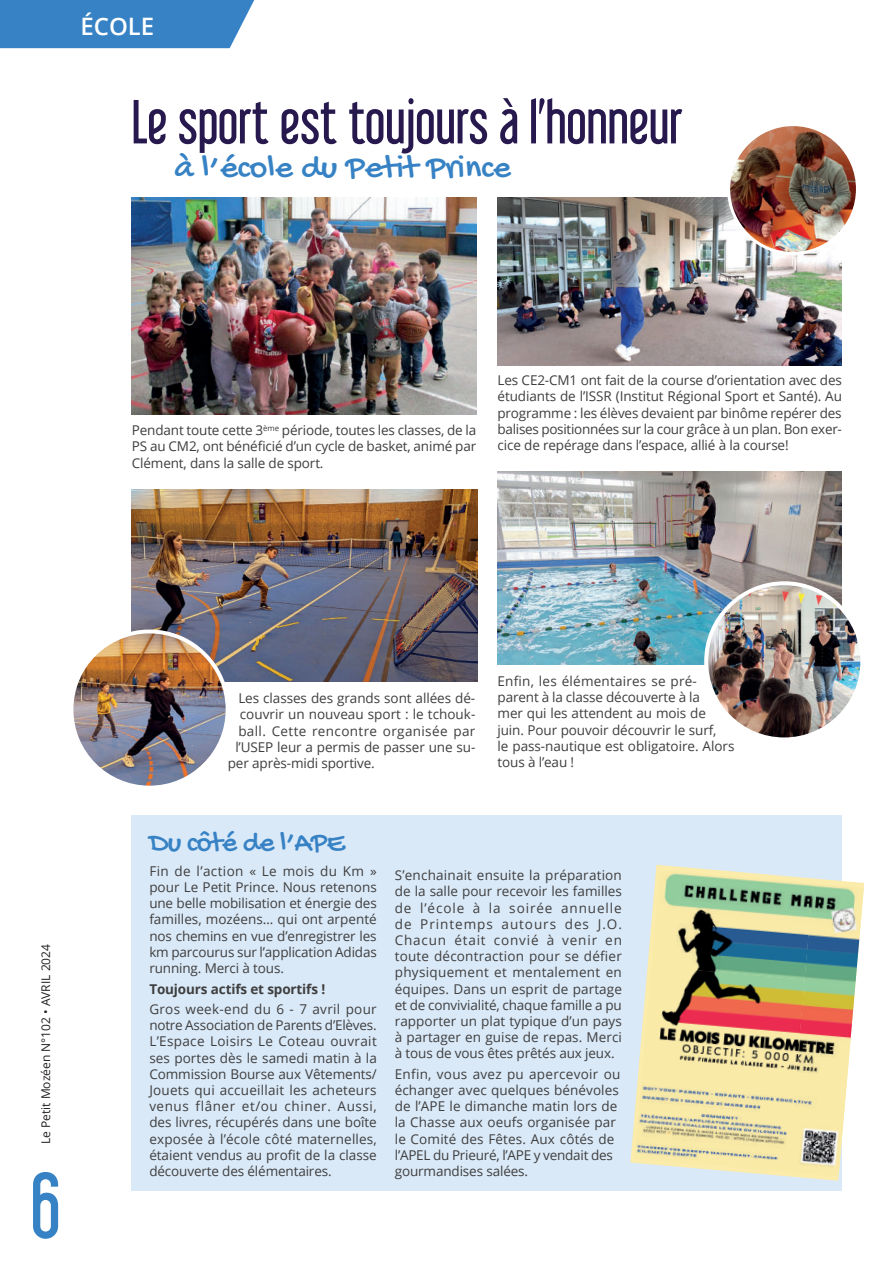
<style>
.page{position:relative;width:893px;height:1263px;background:#fff}
.page>*{position:absolute;margin:0;border:0;box-sizing:border-box;transform-origin:0 0}
.t1{font:82.5px "Libel Suit";color:#3782c4}
.t2{font:55.5px "Libel Suit";color:#27184e}
.t3{font:34.5px "Gochi Hand";color:#3782c4}
.t4{font:30px "Gochi Hand";letter-spacing:-.02em;color:#3782c4}
.t5{font:600 24px "Open Sans";color:#fff}
.t6{font:13.5px/16.2px "Open Sans";letter-spacing:-.005em;color:#3e3e3f;text-align:justify}
.t7{font:13.5px "Open Sans";letter-spacing:.025em;color:#3e3e3f}
.t8{font:700 13.5px "Open Sans";letter-spacing:-.01em;color:#3e3e3f}
.t9{font:12px "Open Sans";color:#231f20}
</style>
<div class="page">
<div style="left:132px;top:815px;width:710px;height:376px;background:#dae9f7"></div>
<svg style="left:630px;top:865px;width:233px;height:316px"></svg>
<img style="left:652px;top:870px;width:161px;height:96px">
<img style="left:788px;top:883px;width:76px;height:293px">
<img style="left:643px;top:966px;width:162px;height:110px">
<img style="left:635px;top:1062px;width:161px;height:110px">
<img style="left:132px;top:198px;width:344px;height:216px">
<img style="left:497px;top:198px;width:345px;height:167px">
<img style="left:497px;top:472px;width:345px;height:192px">
<img style="left:132px;top:489px;width:346px;height:192px">
<img style="left:729px;top:125px;width:128px;height:128px;border-radius:64px">
<div style="left:727px;top:123px;width:132px;height:132px;border:3px solid #fff;border-radius:50%"></div>
<img style="left:706px;top:583px;width:156px;height:156px;border-radius:78px">
<div style="left:704px;top:581px;width:160px;height:160px;border:4px solid #fff;border-radius:50%"></div>
<img style="left:71px;top:631px;width:157px;height:157px;border-radius:78px">
<div style="left:70px;top:629px;width:160px;height:160px;border:4px solid #fff;border-radius:50%"></div>
<div style="left:0;top:0;width:255px;height:48px;background:#3782c4"></div>
<h3 class="t5" style="left:80px;top:10px;width:75px">ÉCOLE</h3>
<h2 class="t2" style="left:132px;top:89px;width:552px">Le sport est toujours à l’honneur</h2>
<h3 class="t3" style="left:174px;top:150px;width:338px">à l’école du Petit Prince</h3>
<p class="t6" style="left:132px;top:422px;width:346px">Pendant toute cette 3<sup>ème</sup> période, toutes les classes, de la PS au CM2, ont bénéficié d’un cycle de basket, animé par Clément, dans la salle de sport.</p>
<p class="t6" style="left:497px;top:372px;width:346px">Les CE2-CM1 ont fait de la course d’orientation avec des étudiants de l’ISSR (Institut Régional Sport et Santé). Au programme : les élèves devaient par binôme repérer des balises positionnées sur la cour grâce à un plan. Bon exer&shy;cice de repérage dans l’espace, allié à la course!</p>
<p class="t9" style="left:38px;top:1144px;width:202px;rotate:-90deg">Le Petit Mozéen N°102 • AVRIL 2024</p>
<h1 class="t1" style="left:30px;top:1156px;width:32px">6</h1>
<p class="t6" style="left:238px;top:690px;width:238px">Les classes des grands sont allées dé-</p>
<p class="t6" style="left:240px;top:706px;width:237px">couvrir un nouveau sport : le tchouk-</p>
<p class="t7" style="left:238px;top:721px;width:239px">ball. Cette rencontre organisée par</p>
<p class="t6" style="left:235px;top:738px;width:242px">l’USEP leur a permis de passer une su-</p>
<p class="t6" style="left:228px;top:755px;width:149px">per après-midi sportive.</p>
<p class="t6" style="left:497px;top:673px;width:239px;text-align:left">Enfin, les élémentaires se pré&shy;parent à la classe découverte à la<br>mer qui les attendent au mois de juin. Pour pouvoir découvrir le surf,<br>le pass-nautique est obligatoire. Alors tous à l’eau !</p>
<h3 class="t4" style="left:149px;top:827px;width:197px">Du côté de l’APE</h3>
<p class="t6" style="left:149px;top:862px;width:229px">Fin de l’action « Le mois du Km » pour Le Petit Prince. Nous retenons une belle mobilisation et énergie des familles, mozéens… qui ont arpenté nos chemins en vue d’enregistrer les km parcourus sur l’application Adidas running. Merci à tous.</p>
<p class="t8" style="left:149px;top:979px;width:177px">Toujours actifs et sportifs !</p>
<p class="t6" style="left:149px;top:1001px;width:229px">Gros week-end du 6 - 7 avril pour notre Association de Parents d’Elèves.<br>L’Espace Loisirs Le Coteau ouvrait ses portes dès le samedi matin à la Commission Bourse aux Vêtements/ Jouets qui accueillait les acheteurs venus flâner et/ou chiner. Aussi, des livres, récupérés dans une boîte exposée à l’école côté maternelles, étaient vendus au profit de la classe découverte des élémentaires.</p>
<p class="t6" style="left:395px;top:867px;width:229px">S’enchainait ensuite la préparation de la salle pour recevoir les familles de l’école à la soirée annuelle de Printemps autours des J.O.<br>Chacun était convié à venir en toute décontraction pour se défier physiquement et mentalement en équipes. Dans un esprit de partage et de convivialité, chaque famille a pu rapporter un plat typique d’un pays à partager en guise de repas. Merci à tous de vous êtes prêtés aux jeux.</p>
<p class="t6" style="left:395px;top:1065px;width:227px;text-align:left">Enfin, vous avez pu apercevoir ou échanger avec quelques bénévoles de l’APE le dimanche matin lors de la Chasse aux oeufs organisée par le Comité des Fêtes. Aux côtés de l’APEL du Prieuré, l’APE y vendait des gourmandises salées.</p>
</div>
